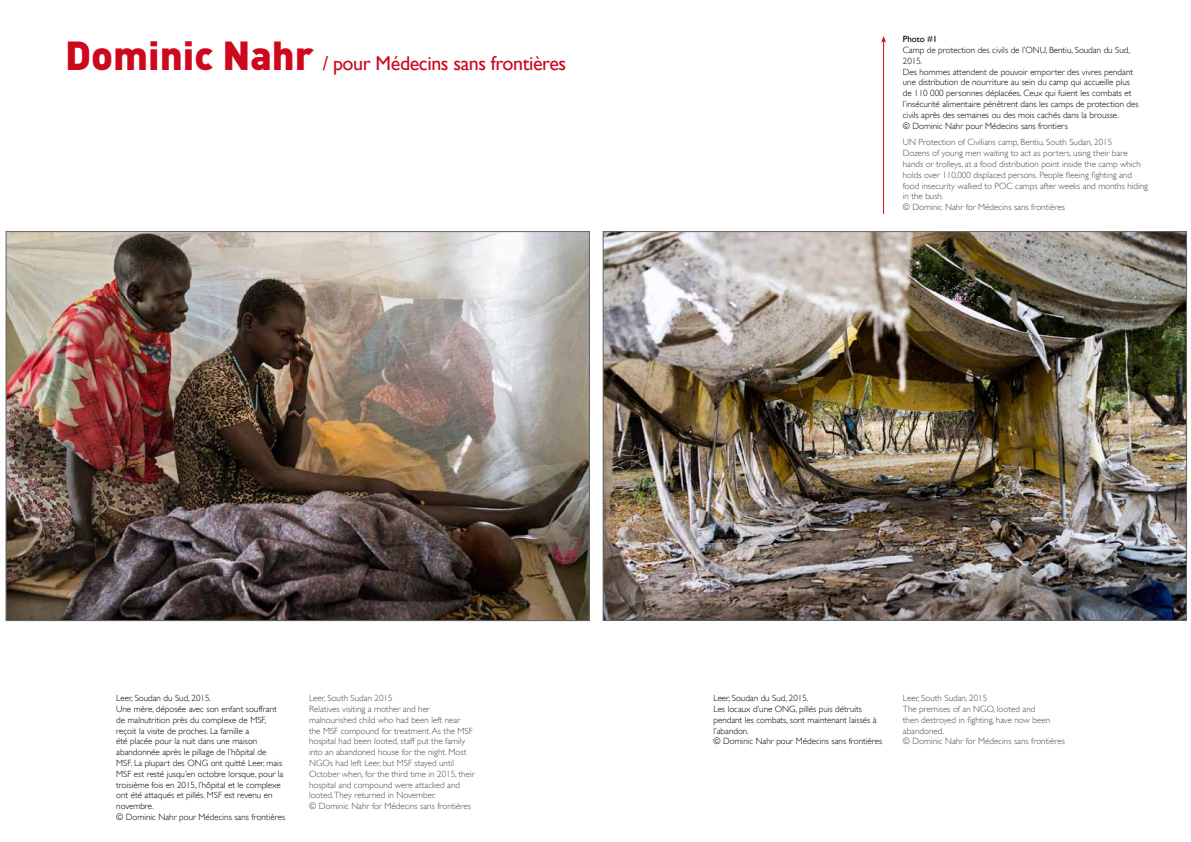
<style>
.page{position:relative;width:1191px;height:842px;background:#fff}
.page>*{position:absolute;margin:0;border:0;box-sizing:border-box;transform-origin:0 0}
.t1{font:20px "Gill Sans";letter-spacing:-.02em;color:#cd071e}
.t2{font:300 9px/10.8px "Gill Sans";color:#000}
.t3{font:300 9px/10.8px "Gill Sans";color:#4b4b4d}
.t4{font:9px "Gill Sans";color:#000}
.s1{font-family:"DIN";font-weight:900;font-size:40px}
</style>
<div class="page">
<img style="left:8px;top:233px;width:580px;height:386px">
<img style="left:605px;top:233px;width:579px;height:386px">
<hr style="left:883px;top:41px;width:1px;height:173px;background:#cd071e">
<svg style="left:881px;top:36px;width:5px;height:7px"></svg>
<h1 class="t1" style="left:65px;top:51px;width:502px"><span class="s1">Dominic Nahr</span> / pour Médecins sans frontières</h1>
<p class="t4" style="left:903px;top:34px;width:36px">Photo #1</p>
<p class="t2" style="left:903px;top:45px;width:237px">Camp de protection des civils de l’ONU, Bentiu, Soudan du Sud, 2015.<br>Des hommes attendent de pouvoir emporter des vivres pendant une distribution de nourriture au sein du camp qui accueille plus de 110 000 personnes déplacées. Ceux qui fuient les combats et l’insécurité alimentaire pénètrent dans les camps de protection des civils après des semaines ou des mois cachés dans la brousse.<br>© Dominic Nahr pour Médecins sans frontiers</p>
<p class="t3" style="left:903px;top:137px;width:247px">UN Protection of Civilians camp, Bentiu, South Sudan, 2015<br>Dozens of young men waiting to act as porters, using their bare hands or trolleys, at a food distribution point inside the camp which holds over 110,000 displaced persons. People fleeing fighting and food insecurity walked to POC camps after weeks and months hiding in the bush.<br>© Dominic Nahr for Médecins sans frontières</p>
<p class="t3" style="left:309px;top:693px;width:167px">Leer, South Sudan 2015<br>Relatives visiting a mother and her malnourished child who had been left near<br>the MSF compound for treatment. As the MSF hospital had been looted, staff put the family into an abandoned house for the night. Most NGOs had left Leer, but MSF stayed until October when, for the third time in 2015, their hospital and compound were attacked and looted.They returned in November.<br>© Dominic Nahr for Médecins sans frontières</p>
<p class="t2" style="left:713px;top:693px;width:170px">Leer, Soudan du Sud, 2015.<br>Les locaux d’une ONG, pillés puis détruits pendant les combats, sont maintenant laissés à l’abandon.<br>© Dominic Nahr pour Médecins sans frontières</p>
<p class="t2" style="left:116px;top:693px;width:170px">Leer, Soudan du Sud, 2015.<br>Une mère, déposée avec son enfant souffrant de malnutrition près du complexe de MSF, reçoit la visite de proches. La famille a<br>été placée pour la nuit dans une maison abandonnée après le pillage de l’hôpital de<br>MSF. La plupart des ONG ont quitté Leer, mais MSF est resté jusqu’en octobre lorsque, pour la troisième fois en 2015, l’hôpital et le complexe ont été attaqués et pillés. MSF est revenu en novembre.<br>© Dominic Nahr pour Médecins sans frontières</p>
<p class="t3" style="left:903px;top:693px;width:163px">Leer, South Sudan, 2015<br>The premises of an NGO, looted and<br>then destroyed in fighting, have now been abandoned.<br>© Dominic Nahr for Médecins sans frontières</p>
</div>
